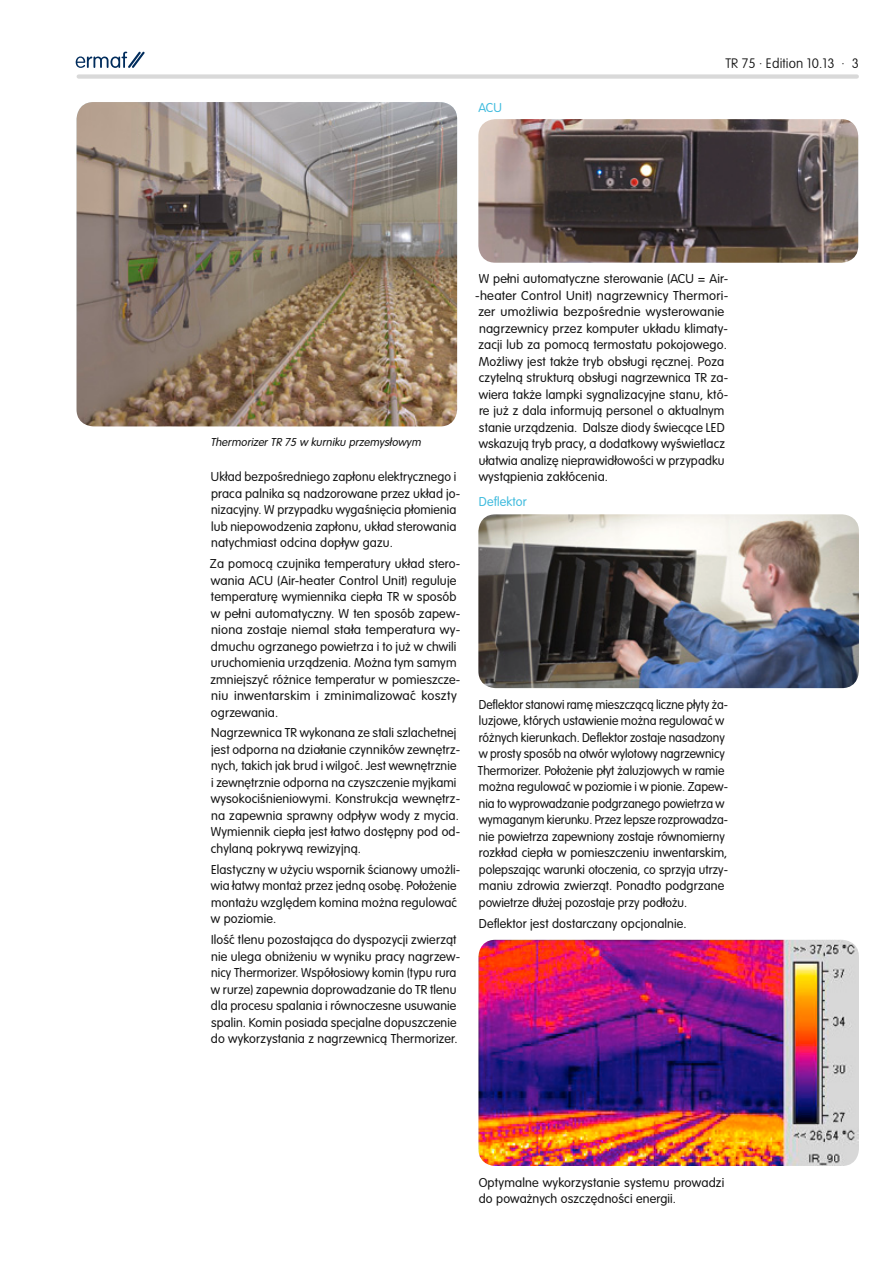
<style>
.page{position:relative;width:893px;height:1263px;background:#fff}
.page>*{position:absolute;margin:0;border:0;box-sizing:border-box;transform-origin:0 0}
.t1{font:300 13.5px/16.5px "VAG Rundschrift D";letter-spacing:.01em;color:#141414}
.t2{font:300 13.5px/16.5px "VAG Rundschrift D";letter-spacing:.01em;color:#141414;scale:.95 1}
.t3{font:100 13.5px "VAG Rounded Std";letter-spacing:.01em;color:#141414}
.t4{font:300 13.5px "VAG Rundschrift D";letter-spacing:.01em;color:#42bcde}
.t5{font:italic 300 12px "VAG Rundschrift D";color:#141414}
</style>
<div class="page">
<svg style="left:76px;top:52px;width:69px;height:16px"></svg>
<div style="left:79px;top:74px;width:778px;height:5px;background:#d9d9d9"></div>
<img style="left:77px;top:102px;width:380px;height:324px">
<img style="left:478px;top:119px;width:380px;height:144px">
<img style="left:478px;top:514px;width:381px;height:174px">
<img style="left:478px;top:940px;width:381px;height:226px">
<p class="t4" style="left:478px;top:100px;width:25px">ACU</p>
<p class="t3" style="left:725px;top:56px;width:135px">TR 75 · Edition 10.13 · 3</p>
<p class="t5" style="left:210px;top:435px;width:214px">Thermorizer TR 75 w kurniku przemysłowym</p>
<p class="t1" style="left:211px;top:469px;width:251px">Układ bezpośredniego zapłonu elektrycznego i praca palnika są nadzorowane przez układ jo&shy;nizacyjny. W przypadku wygaśnięcia płomienia lub niepowodzenia zapłonu, układ sterowania natychmiast odcina dopływ gazu.</p>
<p class="t1" style="left:210px;top:556px;width:252px">Za pomocą czujnika temperatury układ stero&shy;wania ACU (Air-heater Control Unit) reguluje temperaturę wymiennika ciepła TR w sposób w pełni automatyczny. W ten sposób zapew&shy;niona zostaje niemal stała temperatura wy&shy;dmuchu ogrzanego powietrza i to już w chwili uruchomienia urządzenia. Można tym samym zmniejszyć różnice temperatur w pomieszcze&shy;niu inwentarskim i zminimalizować koszty ogrzewania.</p>
<p class="t1" style="left:211px;top:725px;width:251px">Nagrzewnica TR wykonana ze stali szlachetnej jest odporna na działanie czynników zewnętrz&shy;nych, takich jak brud i wilgoć. Jest wewnętrznie i zewnętrznie odporna na czyszczenie myjkami wysokociśnieniowymi. Konstrukcja wewnętrz&shy;na zapewnia sprawny odpływ wody z mycia.<br>Wymiennik ciepła jest łatwo dostępny pod od&shy;chylaną pokrywą rewizyjną.</p>
<p class="t1" style="left:211px;top:861px;width:251px">Elastyczny w użyciu wspornik ścianowy umożli&shy;wia łatwy montaż przez jedną osobę. Położenie montażu względem komina można regulować w poziomie.</p>
<p class="t1" style="left:211px;top:931px;width:251px">Ilość tlenu pozostająca do dyspozycji zwierząt nie ulega obniżeniu w wyniku pracy nagrzew&shy;nicy Thermorizer. Współosiowy komin (typu rura w rurze) zapewnia doprowadzanie do TR tlenu dla procesu spalania i równoczesne usuwanie spalin. Komin posiada specjalne dopuszczenie do wykorzystania z nagrzewnicą Thermorizer.</p>
<p class="t1" style="left:475px;top:271px;width:255px">W pełni automatyczne sterowanie (ACU = Air--heater Control Unit) nagrzewnicy Thermori&shy;zer umożliwia bezpośrednie wysterowanie nagrzewnicy przez komputer układu klimaty&shy;zacji lub za pomocą termostatu pokojowego.<br>Możliwy jest także tryb obsługi ręcznej. Poza czytelną strukturą obsługi nagrzewnica TR za&shy;wiera także lampki sygnalizacyjne stanu, któ&shy;re już z dala informują personel o aktualnym stanie urządzenia. Dalsze diody świecące LED wskazują tryb pracy, a dodatkowy wyświetlacz ułatwia analizę nieprawidłowości w przypadku wystąpienia zakłócenia.</p>
<p class="t4" style="left:479px;top:495px;width:49px">Deflektor</p>
<p class="t2" style="left:478px;top:696px;width:265px">Deflektor stanowi ramę mieszczącą liczne płyty ża&shy;luzjowe, których ustawienie można regulować w różnych kierunkach. Deflektor zostaje nasadzony w prosty sposób na otwór wylotowy nagrzewnicy Thermorizer. Położenie płyt żaluzjowych w ramie można regulować w poziomie i w pionie. Zapew&shy;nia to wyprowadzanie podgrzanego powietrza w wymaganym kierunku. Przez lepsze rozprowadza&shy;nie powietrza zapewniony zostaje równomierny rozkład ciepła w pomieszczeniu inwentarskim, polepszając warunki otoczenia, co sprzyja utrzy&shy;maniu zdrowia zwierząt. Ponadto podgrzane powietrze dłużej pozostaje przy podłożu.</p>
<p class="t1" style="left:479px;top:915px;width:209px">Deflektor jest dostarczany opcjonalnie.</p>
<p class="t1" style="left:479px;top:1174px;width:247px">Optymalne wykorzystanie systemu prowadzi do poważnych oszczędności energii.</p>
</div>
